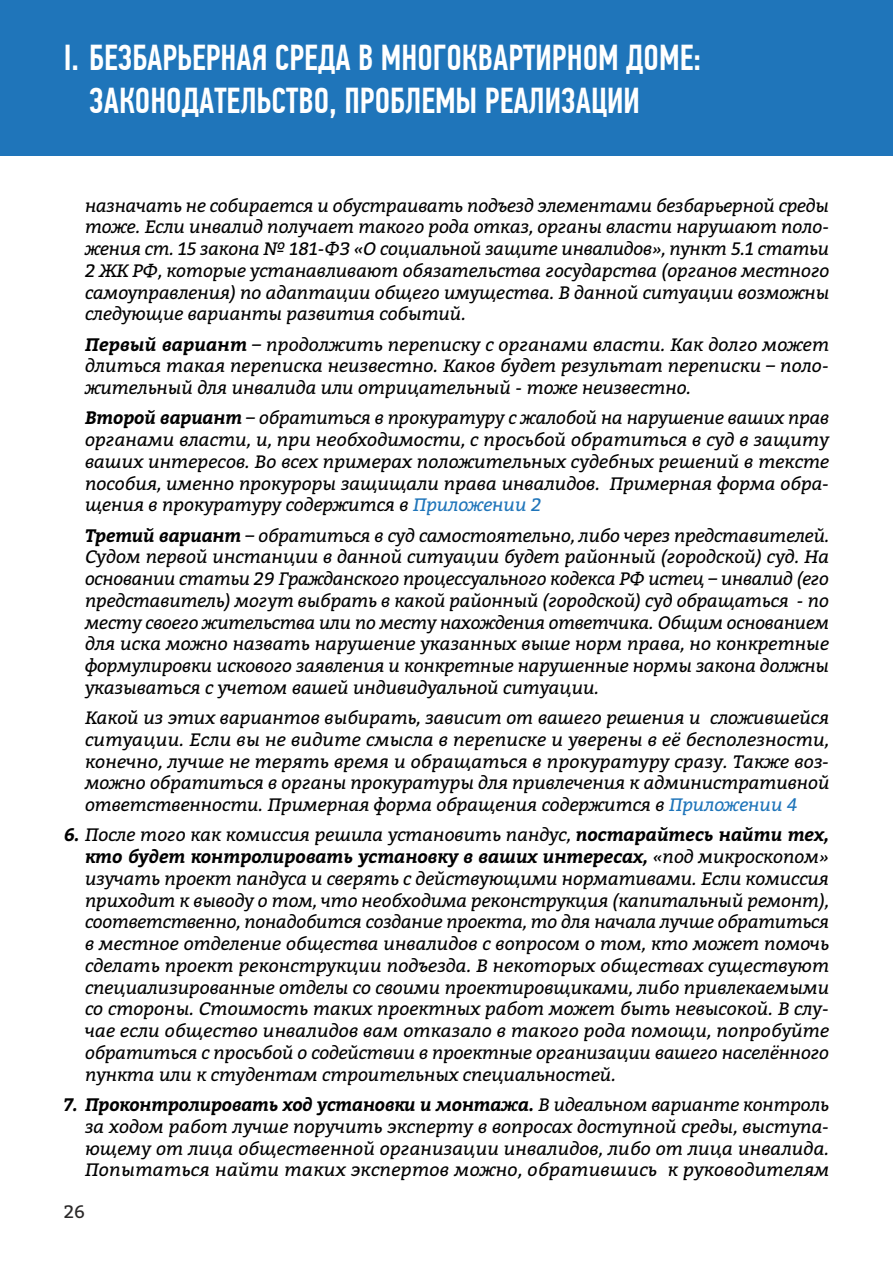
<style>
.page{position:relative;width:893px;height:1263px;background:#fff}
.page>*{position:absolute;margin:0;border:0;box-sizing:border-box;transform-origin:0 0}
.t1{font:500 36px/43.2px "PF Din Text Comp Pro";color:#fff}
.t2{font:italic 18px/21.8px "Bitter";color:#000;text-align:justify}
.t3{font:18px "Bitter";color:#2b2929}
.s1{font-weight:700}
.s2{color:#1f75ba}
</style>
<div class="page">
<div style="left:0;top:0;width:893px;height:155px;background:#1f75ba"></div>
<h1 class="t1" style="left:89px;top:36px;width:613px;text-indent:-26px">I. БЕЗБАРЬЕРНАЯ СРЕДА В МНОГОКВАРТИРНОМ ДОМЕ:<br>ЗАКОНОДАТЕЛЬСТВО, ПРОБЛЕМЫ РЕАЛИЗАЦИИ</h1>
<p class="t2" style="left:85px;top:194px;width:746px">назначать не собирается и обустраивать подъезд элементами безбарьерной среды тоже. Если инвалид получает такого рода отказ, органы власти нарушают поло&shy;жения ст. 15 закона № 181-ФЗ «О социальной защите инвалидов», пункт 5.1 статьи 2 ЖК РФ, которые устанавливают обязательства государства (органов местного самоуправления) по адаптации общего имущества. В данной ситуации возможны следующие варианты развития событий.</p>
<p class="t2" style="left:85px;top:333px;width:746px"><span class="s1">Первый вариант</span> – продолжить переписку с органами власти. Как долго может длиться такая переписка неизвестно. Каков будет результат переписки – поло&shy;жительный для инвалида или отрицательный - тоже неизвестно.</p>
<p class="t2" style="left:85px;top:407px;width:746px"><span class="s1">Второй вариант</span> – обратиться в прокуратуру с жалобой на нарушение ваших прав органами власти, и, при необходимости, с просьбой обратиться в суд в защиту ваших интересов. Во всех примерах положительных судебных решений в тексте пособия, именно прокуроры защищали права инвалидов. Примерная форма обра&shy;щения в прокуратуру содержится в <span class="s2">Приложении 2</span></p>
<p class="t2" style="left:85px;top:524px;width:746px"><span class="s1">Третий вариант</span> – обратиться в суд самостоятельно, либо через представителей.<br>Судом первой инстанции в данной ситуации будет районный (городской) суд. На основании статьи 29 Гражданского процессуального кодекса РФ истец – инвалид (его представитель) могут выбрать в какой районный (городской) суд обращаться - по месту своего жительства или по месту нахождения ответчика. Общим основанием для иска можно назвать нарушение указанных выше норм права, но конкретные формулировки искового заявления и конкретные нарушенные нормы закона должны указываться с учетом вашей индивидуальной ситуации.</p>
<p class="t2" style="left:85px;top:706px;width:746px">Какой из этих вариантов выбирать, зависит от вашего решения и сложившейся ситуации. Если вы не видите смысла в переписке и уверены в её бесполезности, конечно, лучше не терять время и обращаться в прокуратуру сразу. Также воз&shy;можно обратиться в органы прокуратуры для привлечения к административной ответственности. Примерная форма обращения содержится в <span class="s2">Приложении 4</span></p>
<p class="t2" style="left:85px;top:824px;width:746px;text-indent:-21px"><span class="s1">6.</span> После того как комиссия решила установить пандус, <span class="s1">постарайтесь найти тех, кто будет контролировать установку в ваших интересах,</span> «под микроскопом» изучать проект пандуса и сверять с действующими нормативами. Если комиссия приходит к выводу о том, что необходима реконструкция (капитальный ремонт), соответственно, понадобится создание проекта, то для начала лучше обратиться в местное отделение общества инвалидов с вопросом о том, кто может помочь сделать проект реконструкции подъезда. В некоторых обществах существуют специализированные отделы со своими проектировщиками, либо привлекаемыми со стороны. Стоимость таких проектных работ может быть невысокой. В слу&shy;чае если общество инвалидов вам отказало в такого рода помощи, попробуйте обратиться с просьбой о содействии в проектные организации вашего населённого пункта или к студентам строительных специальностей.</p>
<p class="t2" style="left:85px;top:1093px;width:746px;text-indent:-21px"><span class="s1">7. Проконтролировать ход установки и монтажа.</span> В идеальном варианте контроль за ходом работ лучше поручить эксперту в вопросах доступной среды, выступа&shy;ющему от лица общественной организации инвалидов, либо от лица инвалида.<br>Попытаться найти таких экспертов можно, обратившись к руководителям</p>
<p class="t3" style="left:64px;top:1199px;width:23px">26</p>
</div>
